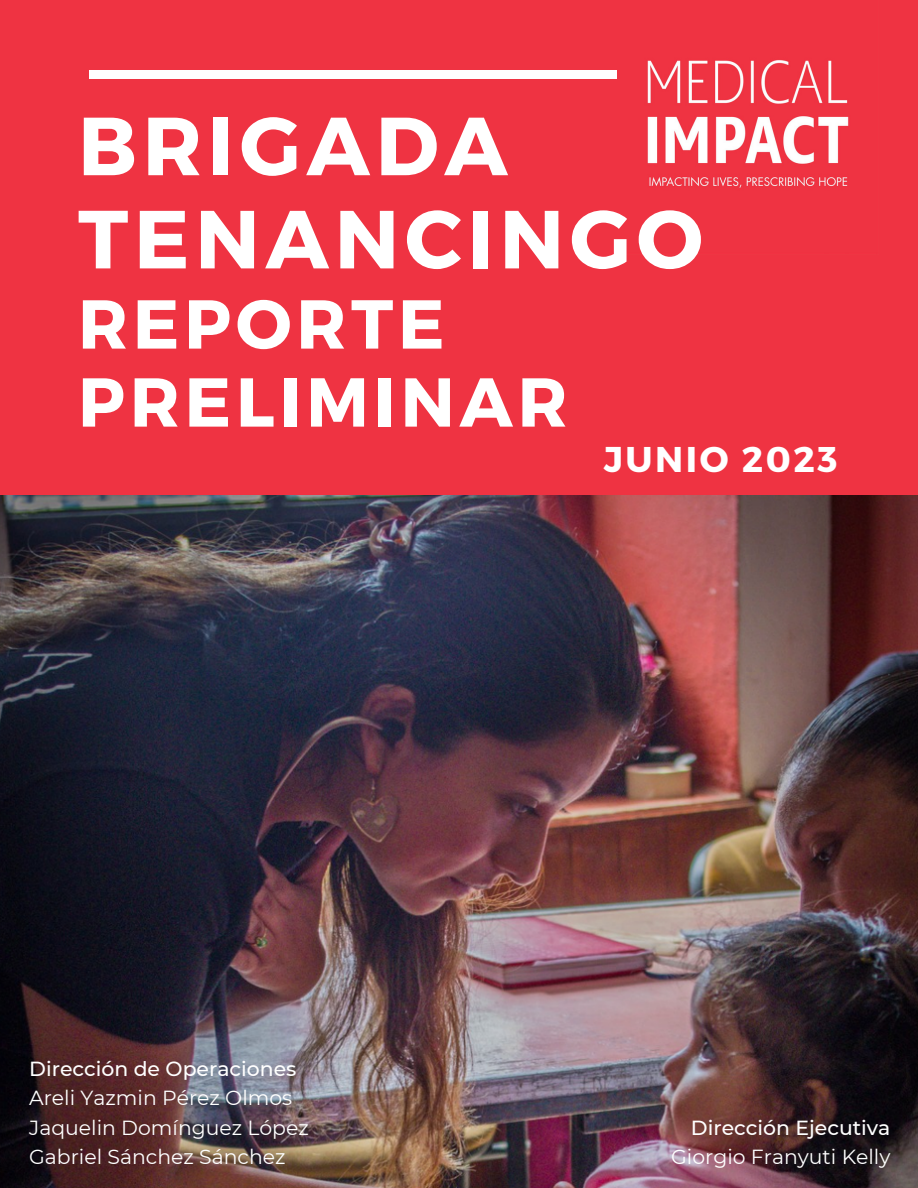
<style>
.page{position:relative;width:918px;height:1188px;background:#ef3342}
.page>*{position:absolute;margin:0;border:0;box-sizing:border-box;transform-origin:0 0}
.t1{font:700 82.2px "Montserrat";letter-spacing:.07em;color:#fff}
.t2{font:700 69px/78px "Montserrat";letter-spacing:.07em;color:#fff}
.t3{font:700 35.85px "Montserrat";letter-spacing:.07em;color:#fff}
.t4{font:20.4px "Montserrat";color:#fff}
.t5{font:500 20.4px "Montserrat";color:#fff}
</style>
<div class="page">
<div style="left:89px;top:70px;width:741px;height:8px;background:#fff"></div>
<img style="left:618px;top:60px;width:231px;height:128px">
<img style="left:0;top:495px;width:918px;height:693px">
<p class="t1" style="left:78px;top:93px;width:431px">BRIGADA</p>
<p class="t1" style="left:78px;top:186px;width:626px">TENANCINGO</p>
<p class="t2" style="left:78px;top:282px;width:491px">REPORTE<br>PRELIMINAR</p>
<p class="t3" style="left:604px;top:436px;width:235px">JUNIO 2023</p>
<p class="t5" style="left:29px;top:1056px;width:269px">Dirección de Operaciones</p>
<p class="t4" style="left:29px;top:1086px;width:265px">Areli Yazmin Pérez Olmos</p>
<p class="t4" style="left:29px;top:1115px;width:281px">Jaquelin Domínguez López</p>
<p class="t4" style="left:29px;top:1144px;width:258px">Gabriel Sánchez Sánchez</p>
<p class="t5" style="left:691px;top:1115px;width:201px">Dirección Ejecutiva</p>
<p class="t4" style="left:671px;top:1144px;width:221px">Giorgio Franyuti Kelly</p>
</div>
